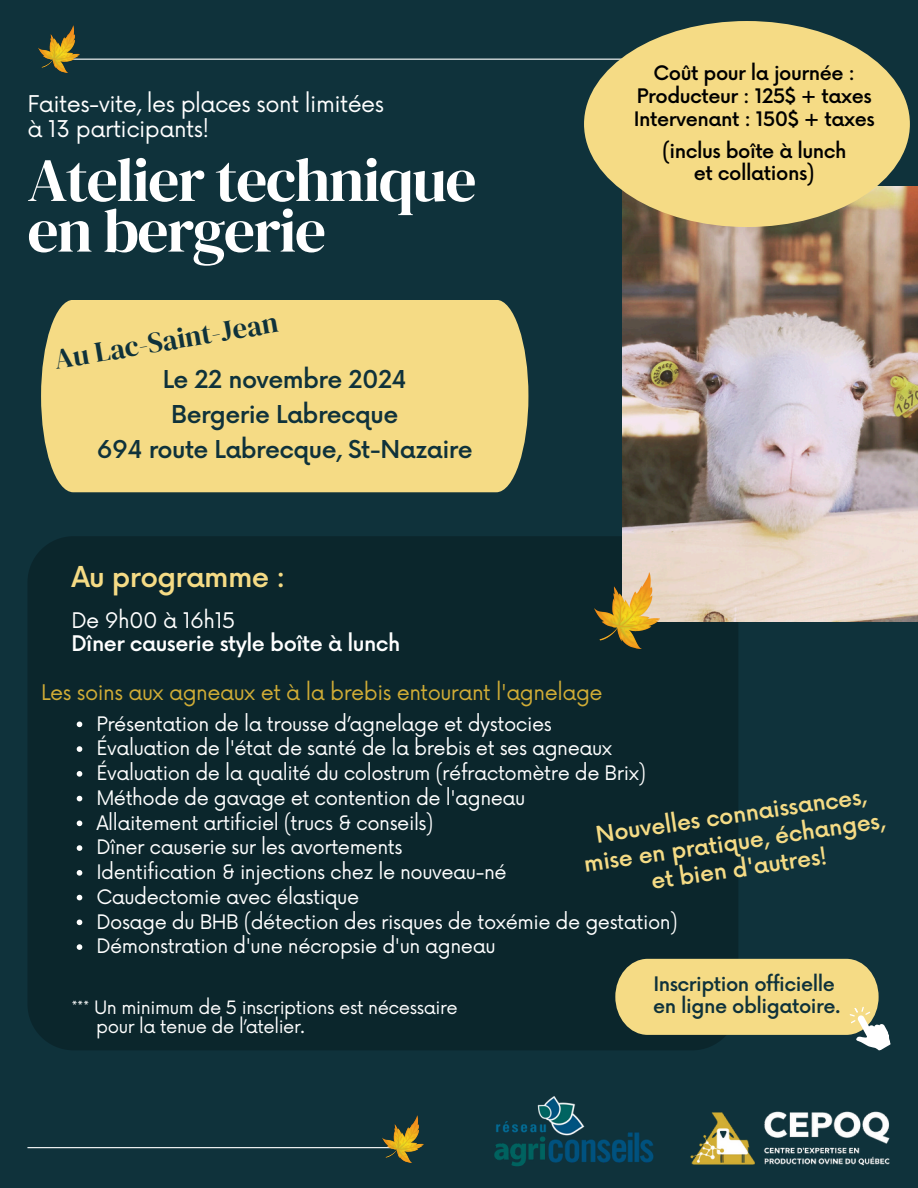
<style>
.page{position:relative;width:918px;height:1188px;background:#0f323b}
.page>*{position:absolute;margin:0;border:0;box-sizing:border-box;transform-origin:0 0}
.t1{font:61.5px/50.7px "DM Serif Display";letter-spacing:-.025em;color:#fff}
.t2{font:28.5px "DM Serif Display";color:#0f323b}
.t3{font:500 28.05px "Now";letter-spacing:-.025em;color:#f5db85}
.t4{font:500 24px/34.8px "Now";letter-spacing:-.025em;color:#0f323b;text-align:center}
.t5{font:500 22.5px/27px "Now";color:#f5db85;text-align:center}
.t6{font:22.5px/24.8px "Now";letter-spacing:-.025em;color:#fff}
.t7{font:21px "Now";letter-spacing:-.025em;color:#d1ad36}
.t8{font:500 21px "Now";letter-spacing:-.025em;color:#fff}
.t9{font:21px "Now";letter-spacing:-.025em;color:#fff}
.t10{font:19.5px "Now";letter-spacing:-.025em;color:#fff}
.t11{font:500 19.5px/23.2px "Now";letter-spacing:-.025em;color:#000;text-align:center}
.t12{font:500 19.5px/21.3px "Now";letter-spacing:-.025em;color:#0f323b}
.t13{font:18px "Now";letter-spacing:-.025em;color:#fff}
</style>
<div class="page">
<hr style="left:59px;top:59px;width:712px;height:1px;background:#fff">
<div style="left:41px;top:300px;width:487px;height:192px;background:#f5db85"></div>
<hr style="left:27px;top:1147px;width:374px;height:1px;background:#fff">
<div style="left:27px;top:536px;width:711px;height:514px;background:#0b262c;border-radius:46px"></div>
<img style="left:623px;top:187px;width:295px;height:435px">
<div style="left:584px;top:21px;width:326px;height:206px;background:#f5db85;border-radius:50%"></div>
<svg style="left:615px;top:959px;width:276px;height:92px"></svg>
<img style="left:494px;top:1096px;width:160px;height:71px">
<img style="left:690px;top:1111px;width:200px;height:55px">
<svg style="left:77px;top:722px;width:5px;height:5px"></svg>
<svg style="left:77px;top:746px;width:5px;height:6px"></svg>
<svg style="left:77px;top:771px;width:5px;height:6px"></svg>
<svg style="left:77px;top:796px;width:5px;height:5px"></svg>
<svg style="left:77px;top:821px;width:5px;height:5px"></svg>
<svg style="left:77px;top:845px;width:5px;height:6px"></svg>
<svg style="left:77px;top:870px;width:5px;height:6px"></svg>
<svg style="left:77px;top:895px;width:5px;height:5px"></svg>
<svg style="left:77px;top:920px;width:5px;height:5px"></svg>
<svg style="left:77px;top:944px;width:5px;height:6px"></svg>
<img style="left:595px;top:572px;width:64px;height:77px">
<img style="left:39px;top:25px;width:40px;height:47px">
<img style="left:383px;top:1115px;width:40px;height:47px">
<h4 class="t6" style="left:27px;top:93px;width:358px">Faites-vite, les places sont limitées à 13 participants!</h4>
<h1 class="t1" style="left:27px;top:154px;width:451px">Atelier technique en bergerie</h1>
<p class="t2" style="left:51px;top:341px;width:228px;rotate:-10deg">Au Lac-Saint-Jean</p>
<h6 class="t4" style="left:97px;top:363px;width:377px">Le 22 novembre 2024<br>Bergerie Labrecque<br>694 route Labrecque, St-Nazaire</h6>
<p class="t11" style="left:634px;top:62px;width:242px">Coût pour la journée :<br>Producteur : 125$ + taxes<br>Intervenant : 150$ + taxes</p>
<p class="t11" style="left:662px;top:142px;width:186px;line-height:21.8px">(inclus boîte à lunch et collations)</p>
<p class="t3" style="left:71px;top:562px;width:216px">Au programme :</p>
<h3 class="t9" style="left:71px;top:609px;width:166px">De 9h00 à 16h15</h3>
<h2 class="t8" style="left:71px;top:632px;width:330px">Dîner causerie style boîte à lunch</h2>
<h6 class="t7" style="left:41px;top:681px;width:563px">Les soins aux agneaux et à la brebis entourant l'agnelage</h6>
<p class="t10" style="left:96px;top:713px;width:457px">Présentation de la trousse d’agnelage et dystocies</p>
<p class="t10" style="left:96px;top:737px;width:517px">Évaluation de l'état de santé de la brebis et ses agneaux</p>
<p class="t10" style="left:96px;top:762px;width:551px">Évaluation de la qualité du colostrum (réfractomètre de Brix)</p>
<p class="t10" style="left:96px;top:787px;width:431px">Méthode de gavage et contention de l'agneau</p>
<p class="t10" style="left:96px;top:812px;width:339px">Allaitement artificiel (trucs &amp; conseils)</p>
<p class="t10" style="left:96px;top:836px;width:308px">Dîner causerie sur les avortements</p>
<p class="t10" style="left:96px;top:861px;width:412px">Identification &amp; injections chez le nouveau-né</p>
<p class="t10" style="left:96px;top:886px;width:264px">Caudectomie avec élastique</p>
<p class="t10" style="left:96px;top:911px;width:583px">Dosage du BHB (détection des risques de toxémie de gestation)</p>
<h4 class="t10" style="left:96px;top:935px;width:401px">Démonstration d'une nécropsie d'un agneau</h4>
<p class="t5" style="left:579px;top:824px;width:305px;rotate:-8deg">Nouvelles connaissances, mise en pratique, échanges, et bien d'autres!</p>
<p class="t13" style="left:71px;top:997px;width:388px">*** Un minimum de 5 inscriptions est nécessaire</p>
<p class="t13" style="left:96px;top:1016px;width:210px">pour la tenue de l’atelier.</p>
<h6 class="t12" style="left:653px;top:975px;width:189px">Inscription officielle en ligne obligatoire.</h6>
</div>
